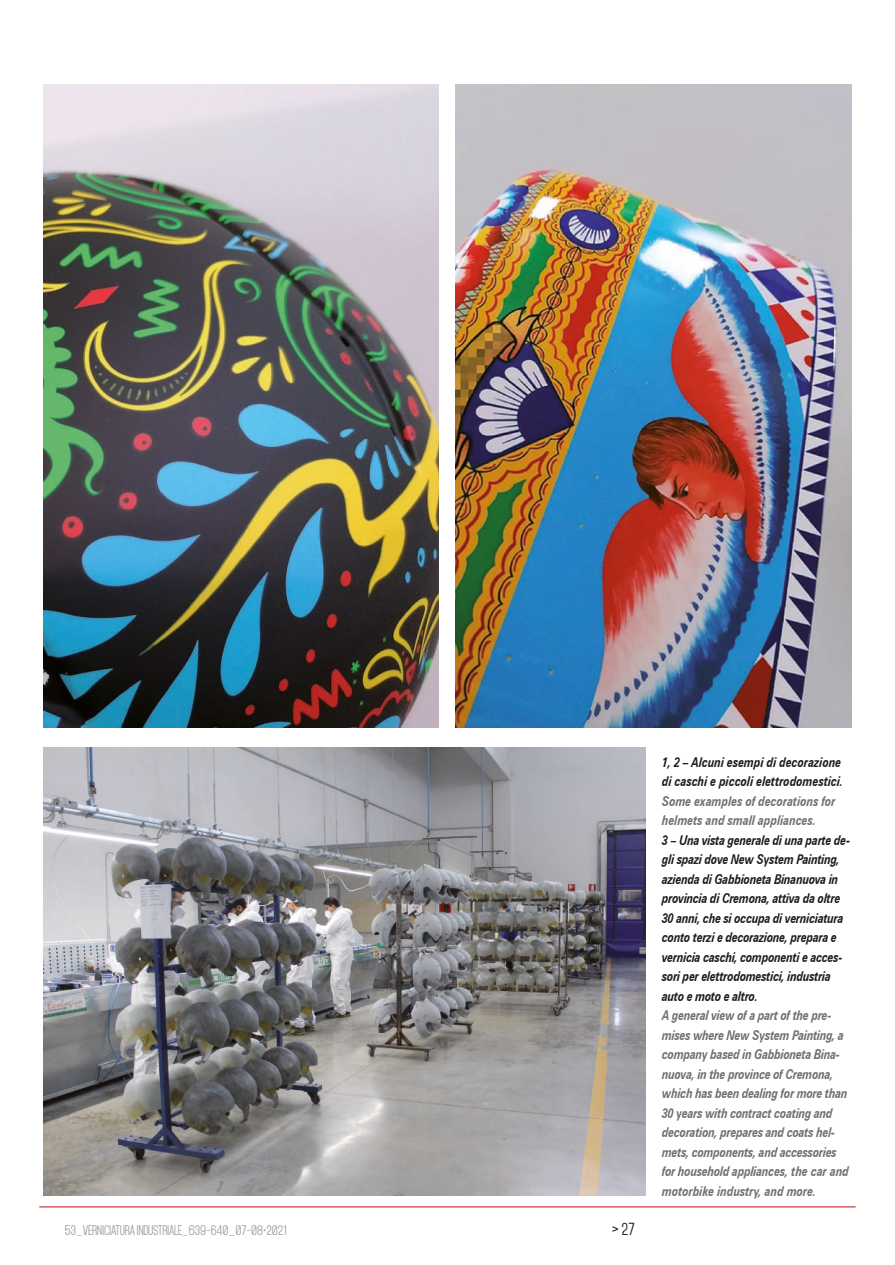
<style>
.page{position:relative;width:895px;height:1265px;background:#fff}
.page>*{position:absolute;margin:0;border:0;box-sizing:border-box;transform-origin:0 0}
.t1{font:15px "Mohave";color:#1d1d1b}
.t2{font:italic 700 13.5px/19.5px "Zurich BT";letter-spacing:-.02em;color:#70706f;scale:.8 1}
.t3{font:italic 700 13.5px/19.5px "Zurich BT";letter-spacing:-.02em;color:#1d1d1b;scale:.8 1}
.t4{font:italic 700 13.5px/19.5px "Zurich BT";color:#1d1d1b;scale:.8 1}
.t5{font:italic 700 13.5px/19.5px "Zurich BT";color:#70706f;scale:.8 1}
.t6{font:12px "Mohave";letter-spacing:-.03em;color:#9d9d9d}
</style>
<div class="page">
<hr style="left:39px;top:1206px;width:817px;height:1px;background:#c00e0e">
<img style="left:44px;top:84px;width:395px;height:644px">
<img style="left:456px;top:84px;width:395px;height:644px">
<img style="left:44px;top:747px;width:601px;height:449px">
<p class="t6" style="left:65px;top:1222px;width:223px">53_VERNICIATURA INDUSTRIALE_639-640_07-08•2021</p>
<p class="t1" style="left:612px;top:1220px;width:24px">&gt; 27</p>
<p class="t4" style="left:662px;top:751px;width:228px">1, 2 – Alcuni esempi di decorazione di caschi e piccoli elettrodomestici.</p>
<p class="t5" style="left:662px;top:790px;width:218px">Some examples of decorations for helmets and small appliances.</p>
<p class="t3" style="left:662px;top:829px;width:237px">3 – Una vista generale di una parte de&shy;gli spazi dove New System Painting, azienda di Gabbioneta Binanuova in provincia di Cremona, attiva da oltre 30 anni, che si occupa di verniciatura conto terzi e decorazione, prepara e vernicia caschi, componenti e acces&shy;sori per elettrodomestici, industria auto e moto e altro.</p>
<p class="t2" style="left:662px;top:1005px;width:235px">A general view of a part of the pre&shy;mises where New System Painting, a company based in Gabbioneta Bina&shy;nuova, in the province of Cremona, which has been dealing for more than 30 years with contract coating and decoration, prepares and coats hel&shy;mets, components, and accessories for household appliances, the car and motorbike industry, and more.</p>
</div>
